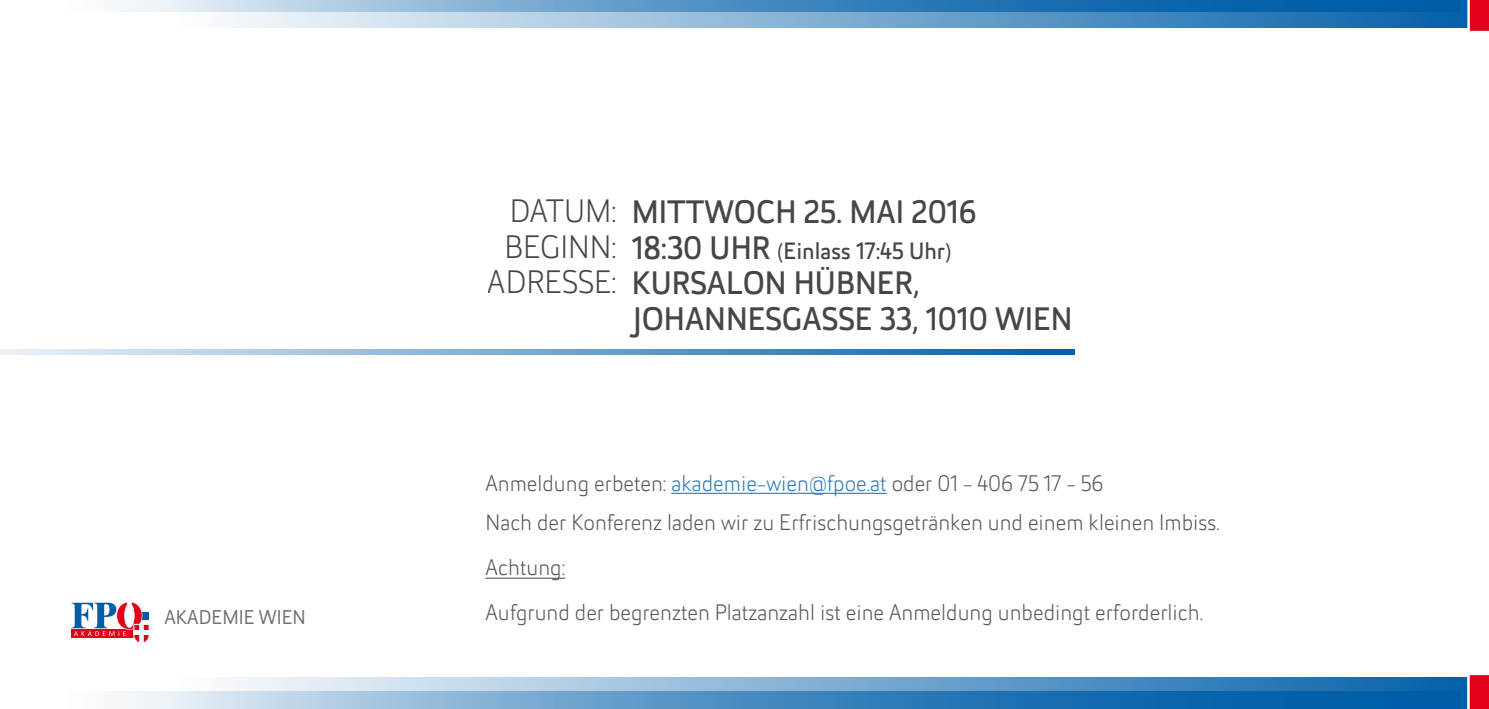
<style>
.page{position:relative;width:1489px;height:709px;background:#fff}
.page>*{position:absolute;margin:0;border:0;box-sizing:border-box;transform-origin:0 0}
.t1{font:32.5px/35.5px "Helia Core W01";color:#1a171c}
.t2{font:300 32.5px/35.5px "Helia Core W01";color:#1a171c;text-align:right}
.t3{font:23.75px "Helia Core W01";color:#1a171c}
.t4{font:300 22.5px/39.8px "Helia Core W01";color:#58585a}
.t5{font:20px "Helia Core W01";color:#707172}
.s1{font-size:32.5px}
.s2{color:#3077b8}
</style>
<div class="page">
<div style="left:179px;top:677px;width:1309px;height:32px;background:linear-gradient(to right,#fdfdfe,#005ea8)"></div>
<svg style="left:117px;top:691px;width:1343px;height:18px;background:#5493c4"></svg>
<div style="left:179px;top:0;width:1309px;height:28px;background:linear-gradient(to right,#fdfdfe,#005ea8)"></div>
<svg style="left:117px;top:0;width:1343px;height:12px;background:#5493c4"></svg>
<svg style="left:0;top:349px;width:1075px;height:5px;background:#75a7cf"></svg>
<svg style="left:1467px;top:0;width:21px;height:31px"></svg>
<svg style="left:1466px;top:675px;width:22px;height:34px"></svg>
<svg style="left:71px;top:602px;width:78px;height:41px"></svg>
<hr style="left:671px;top:493px;width:215px;height:1px;background:#3077b8">
<hr style="left:485px;top:577px;width:80px;height:2px;background:#58585a">
<p class="t5" style="left:164px;top:605px;width:143px">AKADEMIE WIEN</p>
<h1 class="t2" style="left:487px;top:194px;width:130px">Datum:<br>Beginn:<br>Ad resse:</h1>
<h1 class="t1" style="left:631px;top:194px;width:346px">MITTWOCH 25. MAI 2016</h1>
<p class="t3" style="left:631px;top:237px;width:321px"><span class="s1">18:30 UHR</span> (EINLASS 17:45 UHR)</p>
<h1 class="t1" style="left:631px;top:265px;width:442px">KURSALON H ÜBNER,<br>JOHANNESGASSE 33, 1010 WIEN</h1>
<p class="t4" style="left:485px;top:463px;width:736px">Anmeldung erbeten: <span class="s2">akademie-wien@fpoe.at</span> oder 01 - 406 75 17 - 56<br>Nach der Konferenz laden wir zu Erfrischungsgetränken und einem kleinen Imbiss.</p>
<p class="t4" style="left:485px;top:545px;width:719px;line-height:45px">Achtung:<br>Aufgrund der begrenzten Platzanzahl ist eine Anmeldung unbedingt erforderlich.</p>
</div>
